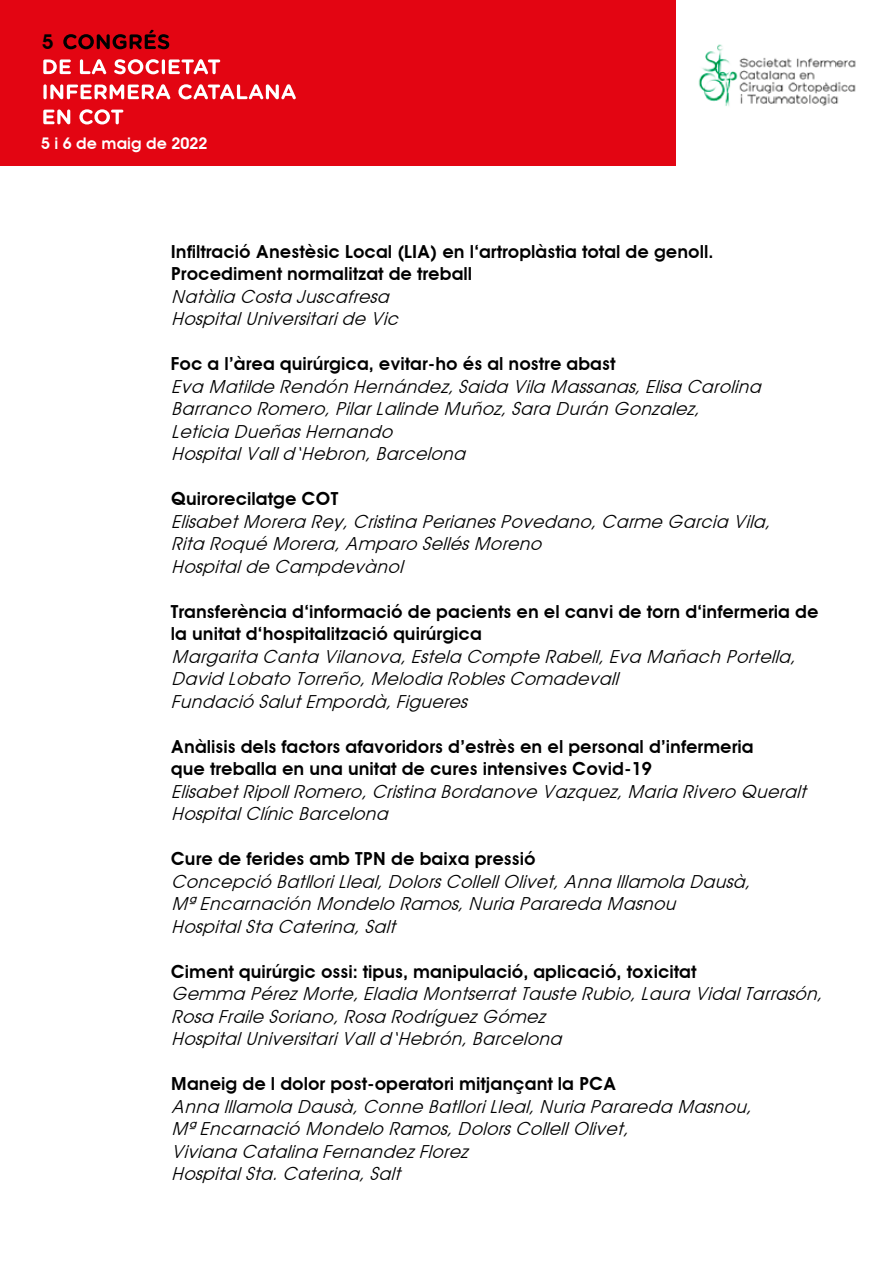
<style>
.page{position:relative;width:893px;height:1263px;background:#fff}
.page>*{position:absolute;margin:0;border:0;box-sizing:border-box;transform-origin:0 0}
.t1{font:600 20.4px "Avant Garde";color:#000}
.t2{font:italic 18px/22.5px "Avant Garde";color:#000}
.t3{font:600 18px/22.5px "Avant Garde";color:#000}
.t4{font:600 16.05px "Avant Garde";color:#fff}
</style>
<div class="page">
<div style="left:0;top:0;width:893px;height:166px;background:#e30512"></div>
<svg style="left:63px;top:30px;width:106px;height:19px"></svg>
<svg style="left:43px;top:59px;width:28px;height:15px"></svg>
<svg style="left:80px;top:59px;width:26px;height:15px"></svg>
<svg style="left:114px;top:59px;width:45px;height:15px"></svg>
<hr style="left:162px;top:59px;width:3px;height:15px;background:#fff;border-radius:2px">
<svg style="left:169px;top:59px;width:51px;height:15px"></svg>
<svg style="left:43px;top:84px;width:4px;height:15px"></svg>
<svg style="left:50px;top:84px;width:120px;height:15px"></svg>
<svg style="left:178px;top:84px;width:118px;height:15px"></svg>
<svg style="left:43px;top:109px;width:27px;height:15px"></svg>
<svg style="left:79px;top:109px;width:44px;height:15px"></svg>
<div style="left:676px;top:0;width:217px;height:166px;background:#fff"></div>
<img style="left:698px;top:44px;width:158px;height:62px">
<hr style="left:0;top:0;width:1px;height:166px;background:#fff">
<p class="t1" style="left:42px;top:29px;width:13px">5</p>
<p class="t4" style="left:41px;top:134px;width:168px">5 i 6 de maig de 2022</p>
<p class="t3" style="left:171px;top:240px;width:544px">Infiltració Anestèsic Local (LIA) en l‘artroplàstia total de genoll.<br>Procediment normalitzat de treball</p>
<p class="t2" style="left:171px;top:285px;width:235px">Natàlia Costa Juscafresa<br>HospitalUniversitaride Vic</p>
<p class="t3" style="left:171px;top:353px;width:446px">Foc a l’àrea quirúrgica, evitar-ho és al nostre abast</p>
<p class="t2" style="left:171px;top:375px;width:597px">Eva Matilde Rendón Hernández,Saida Vila Massanas,Elisa Carolina Barranco Romero,PilarLalinde Muñoz,Sara Durán Gonzalez, Leticia DueñasHernando<br>HospitalValld‘Hebron,Barcelona</p>
<p class="t3" style="left:171px;top:488px;width:169px">Quirorecilatge COT</p>
<p class="t2" style="left:171px;top:510px;width:606px">ElisabetMorera Rey,Cristina PerianesPovedano,Carme Garcia Vila,<br>Rita Roqué Morera,Amparo SellésMoreno<br>Hospitalde Campdevànol</p>
<p class="t3" style="left:171px;top:600px;width:649px">Transferència d‘informació de pacients en el canvi de torn d‘infermeria de la unitat d‘hospitalització quirúrgica</p>
<p class="t2" style="left:171px;top:645px;width:632px">Margarita Canta Vilanova,Estela Compte Rabell,Eva Mañach Portella,<br>David Lobato Torreño,Melodia RoblesComadevall<br>Fundació SalutEmpordà,Figueres</p>
<p class="t3" style="left:171px;top:735px;width:584px">Anàlisis dels factors afavoridors d’estrès en el personal d’infermeria que treballa en una unitat de cures intensives Covid-19</p>
<p class="t2" style="left:171px;top:780px;width:642px">ElisabetRipollRomero,Cristina Bordanove Vazquez,Maria Rivero Queralt<br>HospitalClínic Barcelona</p>
<p class="t3" style="left:171px;top:848px;width:366px">Cure de ferides amb TPN de baixa pressió</p>
<p class="t2" style="left:171px;top:870px;width:586px">Concepció BatlloriLleal,DolorsCollellOlivet,Anna Illamola Dausà,<br>MªEncarnación Mondelo Ramos,Nuria Parareda Masnou<br>HospitalSta Caterina,Salt</p>
<p class="t3" style="left:171px;top:960px;width:527px">Ciment quirúrgic ossi: tipus, manipulació, aplicació, toxicitat</p>
<p class="t2" style="left:171px;top:983px;width:658px">Gemma PérezMorte,Eladia MontserratTauste Rubio,Laura VidalTarrasón,<br>Rosa Fraile Soriano,Rosa RodríguezGómez<br>HospitalUniversitariValld‘Hebrón,Barcelona</p>
<p class="t3" style="left:171px;top:1073px;width:447px">Maneig de l dolor post-operatori mitjançant la PCA</p>
<p class="t2" style="left:171px;top:1095px;width:588px">Anna Illamola Dausà,Conne BatlloriLleal,Nuria Parareda Masnou, MªEncarnació Mondelo Ramos,DolorsCollellOlivet,<br>Viviana Catalina FernandezFlorez<br>HospitalSta.Caterina,Salt</p>
</div>
